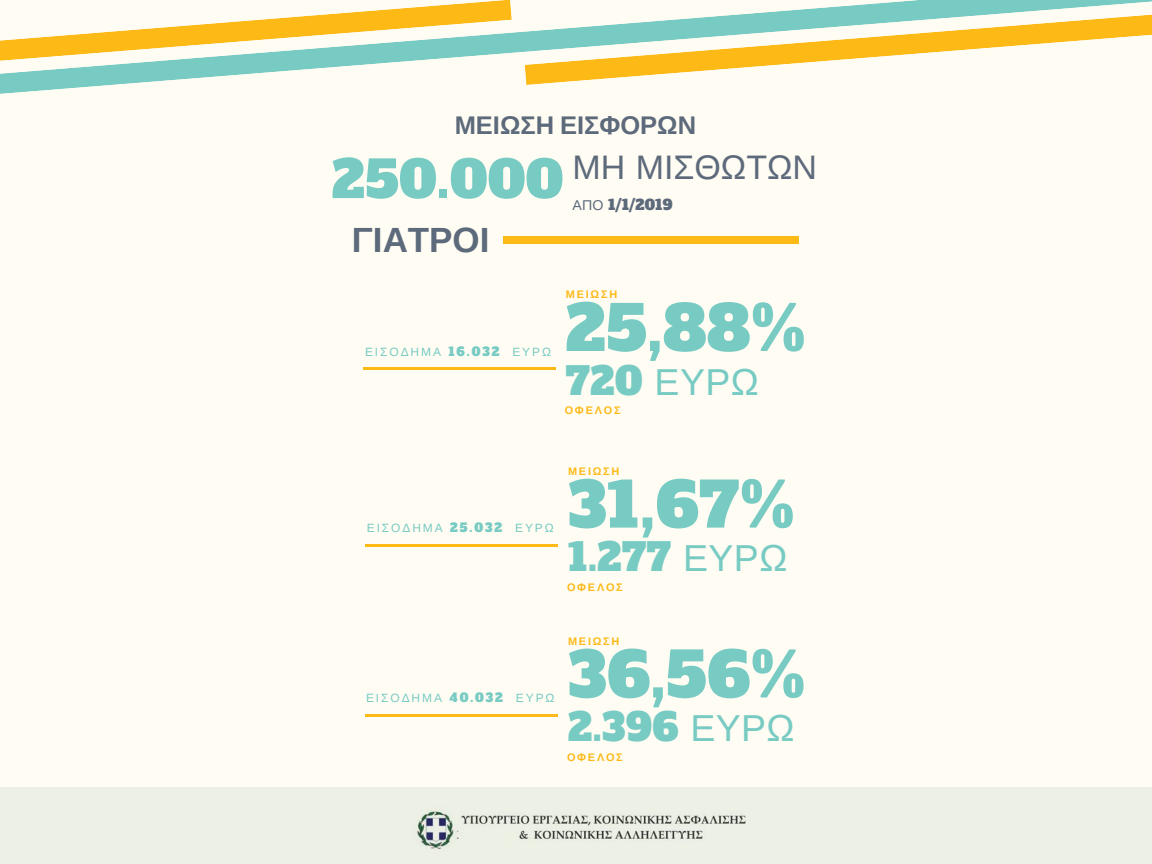
<style>
.page{position:relative;width:1152px;height:864px;background:#fffcf3}
.page>*{position:absolute;margin:0;border:0;box-sizing:border-box;transform-origin:0 0}
.t1{font:61.8px "Alfa Slab One";letter-spacing:.01em;color:#77cbc3}
.t2{font:51px "Alfa Slab One";letter-spacing:.01em;color:#77cbc3}
.t3{font:37.5px "Alfa Slab One";letter-spacing:.01em;color:#77cbc3}
.t4{font:37.5px "Liberation Sans";color:#77cbc3}
.t5{font:700 34.95px "Liberation Sans";color:#5d6a7b}
.t6{font:34.05px "Liberation Sans";color:#5d6a7b}
.t7{font:700 25.5px "Liberation Sans";color:#5d6a7b}
.t8{font:14.25px "Alfa Slab One";color:#5d6a7b}
.t9{font:12px "Liberation Sans";letter-spacing:.16em;color:#77cbc3}
.t10{font:700 10.95px "Liberation Sans";letter-spacing:.16em;color:#fdb916}
.s1{font-family:"Liberation Sans"}
.s2{font-family:"Alfa Slab One"}
</style>
<div class="page">
<hr style="left:363px;top:368px;width:192px;height:2px;background:#fdb916">
<div style="left:503px;top:236px;width:296px;height:8px;background:#fdb916"></div>
<hr style="left:365px;top:544px;width:193px;height:3px;background:#fdb916">
<hr style="left:365px;top:714px;width:193px;height:3px;background:#fdb916">
<svg style="left:0;top:0;width:1152px;height:94px"></svg>
<svg style="left:525px;top:15px;width:627px;height:70px"></svg>
<svg style="left:0;top:0;width:512px;height:61px"></svg>
<div style="left:0;top:788px;width:1152px;height:76px;background:#edf0e5"></div>
<h3 class="t7" style="left:455px;top:111px;width:243px">ΜΕΙΩΣΗ ΕΙΣΦΟΡΩΝ</h3>
<h2 class="t2" style="left:332px;top:145px;width:233px">250.000</h2>
<h3 class="t5" style="left:352px;top:220px;width:139px">ΓΙΑΤΡΟΙ</h3>
<h3 class="t6" style="left:573px;top:148px;width:246px">ΜΗ ΜΙΣΘΩΤΩΝ</h3>
<p class="t8" style="left:573px;top:196px;width:101px"><span class="s1">ΑΠΟ</span> 1/1/2019</p>
<p class="t9" style="left:365px;top:345px;width:187px">ΕΙΣΟΔΗΜΑ <span class="s2">16.032</span> ΕΥΡΩ</p>
<p class="t10" style="left:566px;top:288px;width:53px">ΜΕΙΩΣΗ</p>
<h1 class="t1" style="left:566px;top:287px;width:241px">25,88%</h1>
<h3 class="t4" style="left:566px;top:361px;width:194px"><span class="s2">720</span> ΕΥΡΩ</h3>
<p class="t10" style="left:565px;top:404px;width:57px">ΟΦΕΛΟΣ</p>
<p class="t9" style="left:367px;top:521px;width:188px">ΕΙΣΟΔΗΜΑ <span class="s2">25.032</span> ΕΥΡΩ</p>
<p class="t10" style="left:568px;top:465px;width:53px">ΜΕΙΩΣΗ</p>
<h1 class="t1" style="left:568px;top:464px;width:228px">31,67%</h1>
<h3 class="t3" style="left:568px;top:532px;width:221px">1.277 <span class="s1">ΕΥΡΩ</span></h3>
<p class="t10" style="left:567px;top:581px;width:57px">ΟΦΕΛΟΣ</p>
<p class="t9" style="left:366px;top:691px;width:190px">ΕΙΣΟΔΗΜΑ <span class="s2">40.032</span> ΕΥΡΩ</p>
<p class="t10" style="left:568px;top:635px;width:53px">ΜΕΙΩΣΗ</p>
<h1 class="t1" style="left:568px;top:633px;width:239px">36,56%</h1>
<h3 class="t3" style="left:568px;top:702px;width:228px">2.396 <span class="s1">ΕΥΡΩ</span></h3>
<p class="t10" style="left:567px;top:751px;width:57px">ΟΦΕΛΟΣ</p>
</div>
